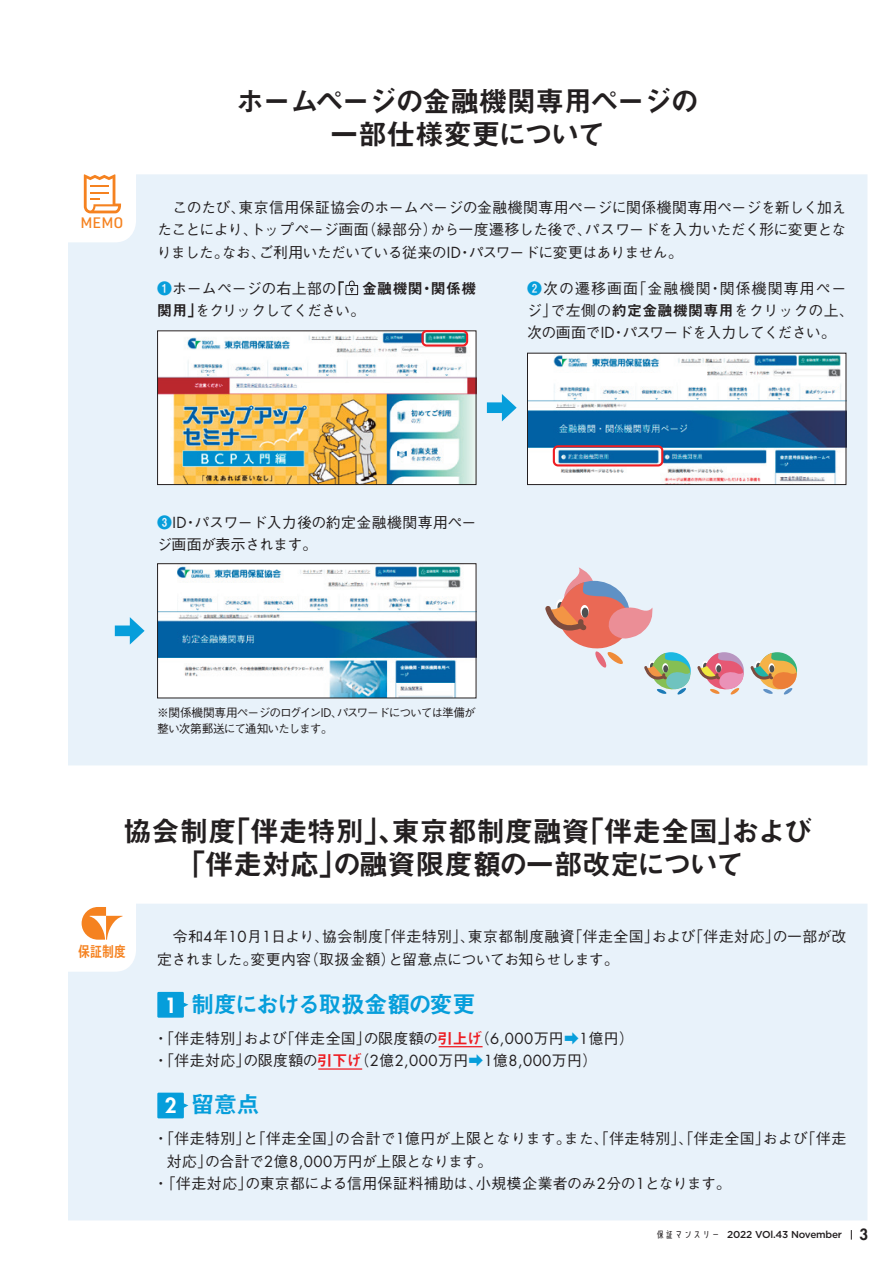
<style>
.page{position:relative;width:893px;height:1263px;background:#fff}
.page>*{position:absolute;margin:0;border:0;box-sizing:border-box;transform-origin:0 0}
.t1{font:28.65px/33px "Midashi Go Pr 5 MB31";letter-spacing:-.015em;color:#231f20;text-align:center}
.t2{font:23.4px "Midashi Go Pr 5 MB31";letter-spacing:-.09em;color:#069edb}
.t3{font:23.4px "Midashi Go Pr 5 MB31";letter-spacing:-.06em;color:#069edb}
.t4{font:500 14.85px/22.4px "Gothic BBB Pr 5";letter-spacing:.005em;color:#231f20;text-align:justify}
.t5{font:500 14.85px/22.4px "Gothic BBB Pr 5";letter-spacing:.025em;color:#231f20}
.t6{font:500 14.85px/22.4px "Gothic BBB Pr 5";letter-spacing:.03em;color:#231f20}
.t7{font:500 14.85px/22.4px "Gothic BBB Pr 5";letter-spacing:-.015em;color:#231f20}
.t8{font:500 14.85px/22.4px "Gothic BBB Pr 5";letter-spacing:-.03em;color:#231f20}
.t9{font:500 14.85px "Gothic BBB Pr 5";letter-spacing:-.04em;color:#231f20}
.t10{font:500 14.85px "URWDIN";color:#f58220}
.t11{font:14.85px "TB Go Std B C8";color:#f58220;scale:.8 1}
.t12{font:500 11.7px/15.9px "Gothic BBB Pr 5";letter-spacing:-.085em;color:#231f20}
.t13{font:500 10.05px "Gotham";letter-spacing:-.025em;color:#231f20}
.s1{font-family:"Futura Std";font-weight:400}
.s2{font-family:"Midashi Go Pr 5 MB31";font-weight:400;color:#069edb}
.s3{font-family:"Midashi Go Pr 5 MB31";font-weight:400}
.s4{font-family:"Futura Std";font-weight:800;font-size:20.4px;color:#fff}
.s5{font-family:"Midashi Go Pr 5 MB31";font-weight:400;color:#ee1d23}
.s6{color:#069edb}
.s7{font-family:"F1 Clip";font-size:9.15px}
.s8{font-family:"Futura Std";font-weight:800;font-size:15px}
</style>
<div class="page">
<div style="left:68px;top:174px;width:799px;height:591px;background:#e8f2fa"></div>
<div style="left:68px;top:904px;width:799px;height:316px;background:#e8f2fa"></div>
<svg style="left:84px;top:174px;width:37px;height:39px"></svg>
<img style="left:159px;top:333px;width:315px;height:150px">
<div style="left:157px;top:331px;width:319px;height:154px;border:1px solid #231f20"></div>
<div style="left:345px;top:285px;width:13px;height:10px;border:1px solid #231f20"></div>
<svg style="left:349px;top:280px;width:6px;height:13px"></svg>
<img style="left:529px;top:355px;width:315px;height:128px">
<div style="left:527px;top:353px;width:319px;height:132px;border:1px solid #231f20"></div>
<img style="left:159px;top:565px;width:315px;height:131px">
<div style="left:157px;top:563px;width:319px;height:135px;border:1px solid #231f20"></div>
<hr style="left:439px;top:1046px;width:44px;height:1px;background:#ee1d23">
<hr style="left:318px;top:1068px;width:44px;height:2px;background:#ee1d23">
<svg style="left:157px;top:992px;width:31px;height:26px"></svg>
<svg style="left:157px;top:1093px;width:31px;height:25px"></svg>
<div style="left:553px;top:445px;width:110px;height:21px;border:2px solid #ee1d23;border-radius:4px"></div>
<div style="left:421px;top:330px;width:47px;height:17px;border:2px solid #ee1d23;border-radius:4px"></div>
<div style="left:115px;top:625px;width:20px;height:11px;background:#069edb"></div>
<svg style="left:130px;top:617px;width:15px;height:27px"></svg>
<div style="left:487px;top:402px;width:20px;height:11px;background:#069edb"></div>
<svg style="left:502px;top:394px;width:15px;height:27px"></svg>
<svg style="left:545px;top:567px;width:254px;height:128px;background:#ddd5d6"></svg>
<svg style="left:580px;top:605px;width:9px;height:12px"></svg>
<div style="left:582px;top:608px;width:6px;height:10px;background:#4e4f50;border-radius:50%"></div>
<svg style="left:82px;top:907px;width:40px;height:33px"></svg>
<p class="t10" style="left:80px;top:212px;width:45px">MEMO</p>
<h1 class="t1" style="left:236px;top:83px;width:465px">ホームページの金融機関専用ページの一部仕様変更について</h1>
<p class="t4" style="left:157px;top:195px;width:691px">　このたび、東京信用保証協会のホームページの金融機関専用ページに関係機関専用ページを新しく加えたことにより、トップページ画面（緑部分）から一度遷移した後で、パスワードを入力いただく形に変更となりました。なお、ご利用いただいている従来の<span class="s1">ID</span>・パスワードに変更はありません。</p>
<p class="t7" style="left:157px;top:276px;width:321px"><span class="s2">❶</span>ホームページの右上部の<span class="s3">「　金融機関・関係機関用」</span>をクリックしてください。</p>
<p class="t4" style="left:527px;top:276px;width:328px;text-align:left"><span class="s2">❷</span>次の遷移画面「金融機関・関係機関専用ページ」で左側の<span class="s3">約定金融機関専用</span>をクリックの上、次の画面で<span class="s1">ID</span>・パスワードを入力してください。</p>
<p class="t8" style="left:157px;top:509px;width:321px"><span class="s2">❸</span><span class="s1">ID</span>・パスワード入力後の約定金融機関専用ページ画面が表示されます。</p>
<p class="t12" style="left:157px;top:703px;width:320px">※関係機関専用ページのログイン<span class="s1">ID</span>、パスワードについては準備が整い次第郵送にて通知いたします。</p>
<h1 class="t1" style="left:123px;top:812px;width:691px">協会制度「伴走特別」、東京都制度融資「伴走全国」および「伴走対応」の融資限度額の一部改定について</h1>
<p class="t11" style="left:78px;top:943px;width:61px">保証制度</p>
<p class="t5" style="left:157px;top:924px;width:690px">　令和<span class="s1">4</span>年<span class="s1">10</span>月<span class="s1">1</span>日より、協会制度「伴走特別」、東京都制度融資「伴走全国」および「伴走対応」の一部が改定されました。変更内容（取扱金額）と留意点についてお知らせします。</p>
<h2 class="t2" style="left:165px;top:985px;width:312px"><span class="s4">1</span> 制度における取扱金額の変更</h2>
<p class="t6" style="left:153px;top:1025px;width:482px">・「伴走特別」および「伴走全国」の限度額の<span class="s5">引上げ</span>（<span class="s1">6,000</span>万円<span class="s6">➡</span><span class="s1">1</span>億円）・「伴走対応」の限度額の<span class="s5">引下げ</span>（<span class="s1">2</span>億<span class="s1">2,000</span>万円<span class="s6">➡</span><span class="s1">1</span>億<span class="s1">8,000</span>万円）</p>
<h2 class="t3" style="left:165px;top:1086px;width:97px"><span class="s4">2</span> 留意点</h2>
<p class="t5" style="left:153px;top:1126px;width:694px">・「伴走特別」と「伴走全国」の合計で<span class="s1">1</span>億円が上限となります。また、「伴走特別」、「伴走全国」および「伴走</p>
<p class="t9" style="left:167px;top:1149px;width:327px">対応」の合計で<span class="s1">2</span>億<span class="s1">8,000</span>万円が上限となります。</p>
<p class="t6" style="left:153px;top:1171px;width:579px">・「伴走対応」の東京都による信用保証料補助は、小規模企業者のみ<span class="s1">2</span>分の<span class="s1">1</span>となります。</p>
<p class="t13" style="left:656px;top:1228px;width:214px"><span class="s7">保証マンスリー</span> 2022 VOl.43 November <span class="s8">3</span></p>
</div>
